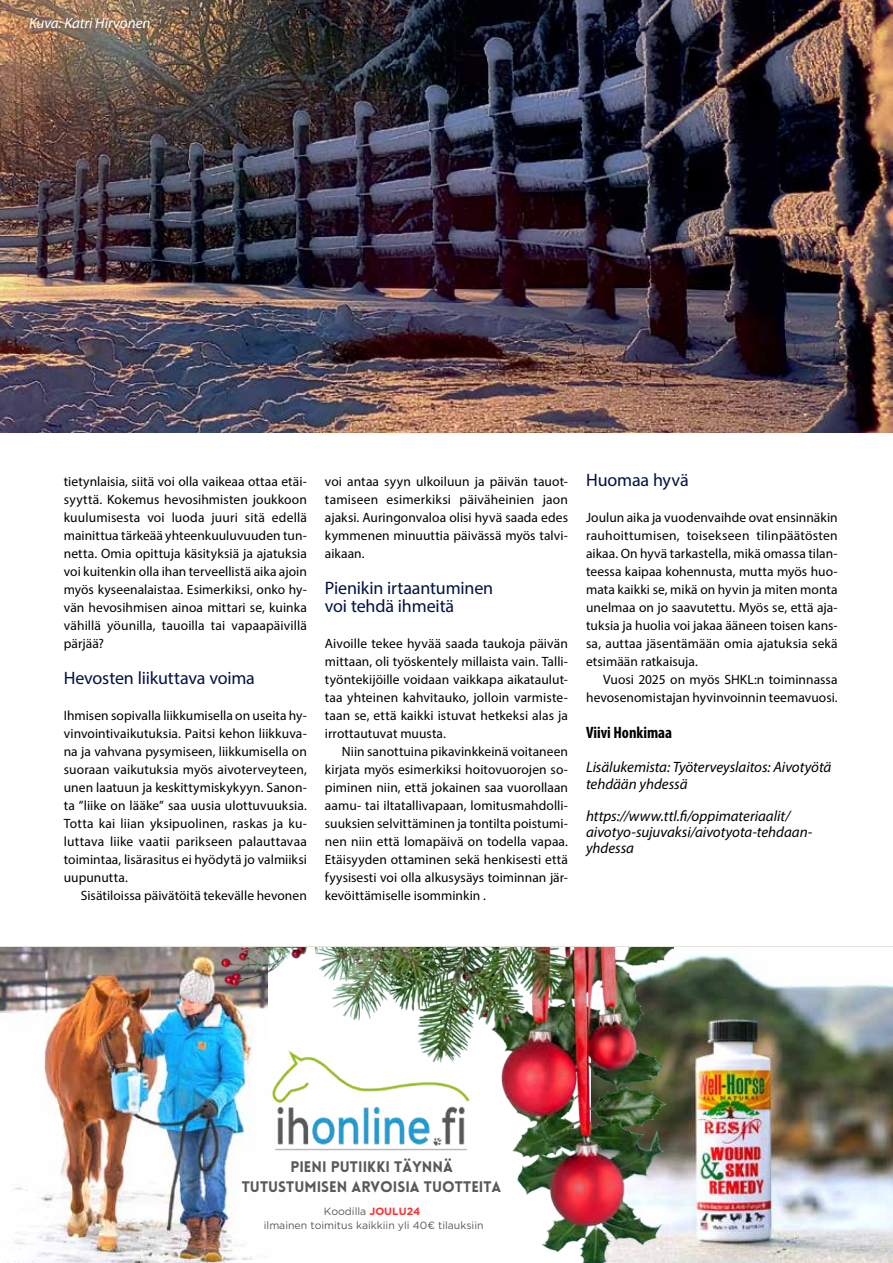
<style>
.page{position:relative;width:893px;height:1263px;background:#fff}
.page>*{position:absolute;margin:0;border:0;box-sizing:border-box;transform-origin:0 0}
.t1{font:18px/18px "Myriad Pro";letter-spacing:-.01em;color:#001245}
.t2{font:700 condensed 16.5px "Myriad Pro";color:#000}
.t3{font:italic 15px/16.2px "Myriad Pro";letter-spacing:-.005em;color:#000}
.t4{font:900 15px/20.2px "Lovelo";color:#59585a;text-align:center}
.t5{font:italic 15px "Myriad Pro";letter-spacing:-.005em;color:#fff}
.t6{font:13.5px/18px "Myriad Pro";letter-spacing:.005em;color:#000;text-align:justify}
.t7{font:10.5px/14px "Gotham";color:#59585a;text-align:center}
.s1{font-weight:700;color:#ff3131}
</style>
<div class="page">
<img style="left:1px;top:948px;width:220px;height:315px">
<img style="left:673px;top:948px;width:220px;height:315px">
<img style="left:221px;top:948px;width:452px;height:315px">
<img style="left:0;top:0;width:893px;height:432px">
<p class="t5" style="left:29px;top:14px;width:123px">Kuva: Katri Hirvonen</p>
<p class="t6" style="left:64px;top:472px;width:245px">tietynlaisia, siitä voi olla vaikeaa ottaa etäi&shy;syyttä. Kokemus hevosihmisten joukkoon kuulumisesta voi luoda juuri sitä edellä mainittua tärkeää yhteenkuuluvuuden tun&shy;netta. Omia opittuja käsityksiä ja ajatuksia voi kuitenkin olla ihan terveellistä aika ajoin myös kyseenalaistaa. Esimerkiksi, onko hy&shy;vän hevosihmisen ainoa mittari se, kuinka vähillä yöunilla, tauoilla tai vapaapäivillä pärjää?</p>
<h1 class="t1" style="left:64px;top:669px;width:193px">Hevosten liikuttava voima</h1>
<p class="t6" style="left:64px;top:706px;width:245px">Ihmisen sopivalla liikkumisella on useita hy&shy;vinvointivaikutuksia. Paitsi kehon liikkuva&shy;na ja vahvana pysymiseen, liikkumisella on suoraan vaikutuksia myös aivoterveyteen, unen laatuun ja keskittymiskykyyn. Sanon&shy;ta ”liike on lääke” saa uusia ulottuvuuksia.<br>Totta kai liian yksipuolinen, raskas ja ku&shy;luttava liike vaatii parikseen palauttavaa toimintaa, lisärasitus ei hyödytä jo valmiiksi uupunutta.</p>
<p class="t6" style="left:81px;top:886px;width:228px">Sisätiloissa päivätöitä tekevälle hevonen</p>
<p class="t6" style="left:325px;top:472px;width:245px">voi antaa syyn ulkoiluun ja päivän tauot&shy;tamiseen esimerkiksi päiväheinien jaon ajaksi. Auringonvaloa olisi hyvä saada edes kymmenen minuuttia päivässä myös talvi&shy;aikaan.</p>
<h1 class="t1" style="left:325px;top:579px;width:170px">Pienikin irtaantuminen voi tehdä ihmeitä</h1>
<p class="t6" style="left:325px;top:634px;width:245px">Aivoille tekee hyvää saada taukoja päivän mittaan, oli työskentely millaista vain. Talli&shy;työntekijöille voidaan vaikkapa aikataulut&shy;taa yhteinen kahvitauko, jolloin varmiste&shy;taan se, että kaikki istuvat hetkeksi alas ja irrottautuvat muusta.</p>
<p class="t6" style="left:325px;top:742px;width:245px;text-indent:17px">Niin sanottuina pikavinkkeinä voitaneen kirjata myös esimerkiksi hoitovuorojen so&shy;piminen niin, että jokainen saa vuorollaan aamu- tai iltatallivapaan, lomitusmahdolli&shy;suuksien selvittäminen ja tontilta poistumi&shy;nen niin että lomapäivä on todella vapaa.<br>Etäisyyden ottaminen sekä henkisesti että fyysisesti voi olla alkusysäys toiminnan jär&shy;kevöittämiselle isomminkin .</p>
<h1 class="t1" style="left:586px;top:471px;width:104px">Huomaa hyvä</h1>
<p class="t6" style="left:586px;top:508px;width:253px">Joulun aika ja vuodenvaihde ovat ensinnäkin rauhoittumisen, toisekseen tilinpäätösten aikaa. On hyvä tarkastella, mikä omassa tilan&shy;teessa kaipaa kohennusta, mutta myös huo&shy;mata kaikki se, mikä on hyvin ja miten monta unelmaa on jo saavutettu. Myös se, että aja&shy;tuksia ja huolia voi jakaa ääneen toisen kans&shy;sa, auttaa jäsentämään omia ajatuksia sekä etsimään ratkaisuja.</p>
<p class="t6" style="left:586px;top:670px;width:253px;text-align:right">Vuosi 2025 on myös SHKL:n toiminnassa hevosenomistajan hyvinvoinnin teemavuosi.</p>
<p class="t2" style="left:586px;top:722px;width:88px">Viivi Honkimaa</p>
<p class="t3" style="left:586px;top:759px;width:247px">Lisälukemista: Työterveyslaitos: Aivotyötä tehdään yhdessä</p>
<p class="t3" style="left:586px;top:807px;width:228px">https://www.ttl.fi/oppimateriaalit/ aivotyo-sujuvaksi/aivotyota-tehdaan&shy;yhdessa</p>
<p class="t4" style="left:242px;top:1157px;width:261px">PIENI PUTIIKKI TÄYNNÄ<br>TUTUSTUMISEN ARVOISIA TUOTTEITA</p>
<p class="t7" style="left:264px;top:1204px;width:221px">Koodilla <span class="s1">JOULU24<br></span>ilmainen toimitus kaikkiin yli 40€ tilauksiin</p>
</div>
